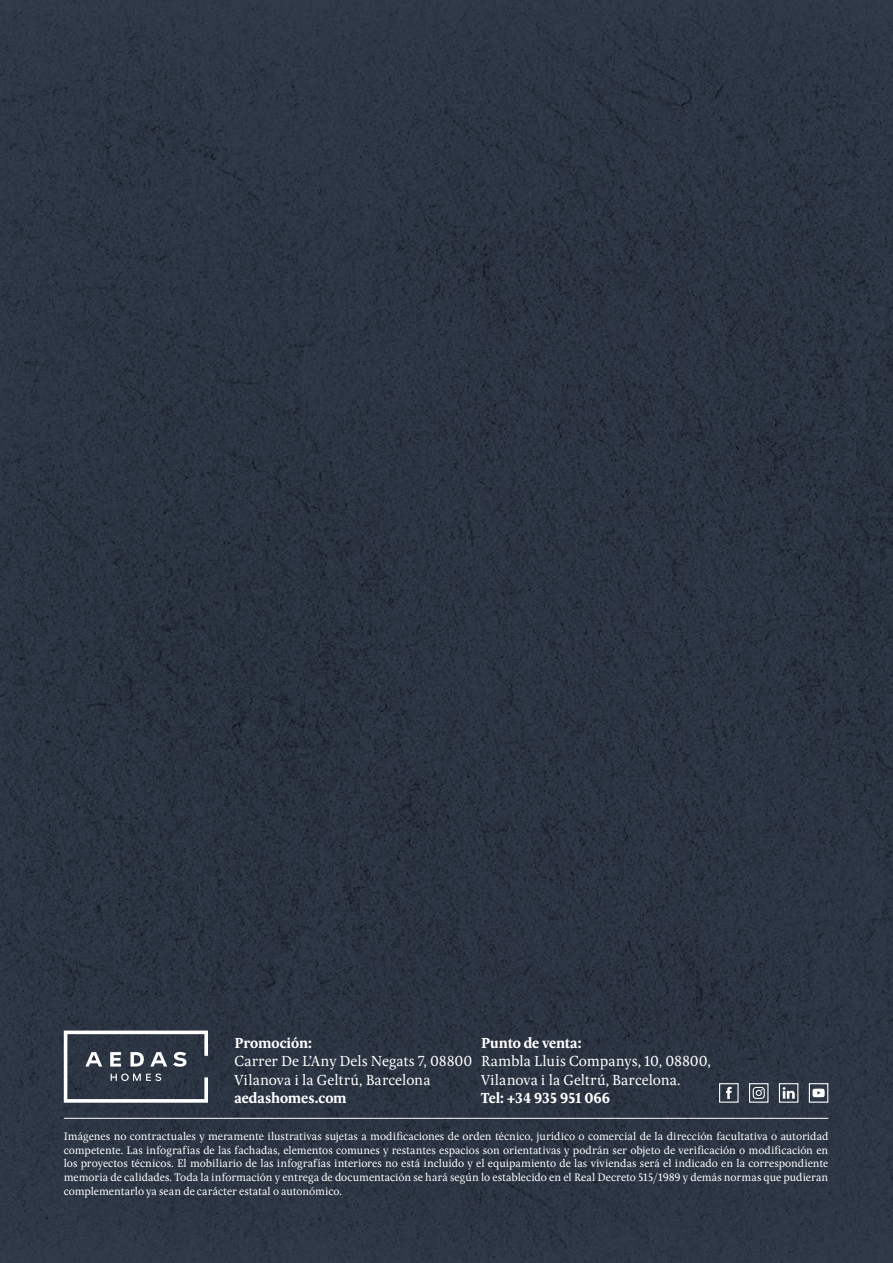
<style>
.page{position:relative;width:893px;height:1263px;background:#2b3543}
.page>*{position:absolute;margin:0;border:0;box-sizing:border-box;transform-origin:0 0}
.t1{font:15.15px/18.1px "Pona";color:#fff}
.t2{font:700 15.15px "Pona";letter-spacing:-.01em;color:#fff}
.t3{font:11.4px/13.6px "Pona";letter-spacing:-.005em;color:#fff;text-align:justify}
</style>
<div class="page">
<svg style="left:718px;top:1082px;width:51px;height:21px"></svg>
<div style="left:779px;top:1083px;width:19px;height:20px;border:1px solid #fff"></div>
<svg style="left:783px;top:1087px;width:12px;height:12px"></svg>
<div style="left:809px;top:1083px;width:19px;height:20px;border:1px solid #fff"></div>
<svg style="left:812px;top:1088px;width:13px;height:9px"></svg>
<hr style="left:64px;top:1118px;width:764px;height:1px;background:#fff">
<svg style="left:64px;top:1030px;width:144px;height:73px"></svg>
<h1 class="t2" style="left:234px;top:1033px;width:79px">Promoción:</h1>
<h1 class="t1" style="left:234px;top:1053px;width:239px">Carrer De L’Any Dels Negats 7, 08800<br>Vilanova i la Geltrú, Barcelona</h1>
<h1 class="t2" style="left:234px;top:1087px;width:114px">aedashomes.com</h1>
<h1 class="t2" style="left:481px;top:1033px;width:102px">Punto de venta:</h1>
<h1 class="t1" style="left:481px;top:1053px;width:231px">Rambla Lluis Companys, 10, 08800,<br>Vilanova i la Geltrú, Barcelona.</h1>
<h1 class="t2" style="left:481px;top:1087px;width:131px">Tel: +34 935 951 066</h1>
<p class="t3" style="left:64px;top:1130px;width:766px">Imágenes no contractuales y meramente ilustrativas sujetas a modificaciones de orden técnico, jurídico o comercial de la dirección facultativa o autoridad competente. Las infografías de las fachadas, elementos comunes y restantes espacios son orientativas y podrán ser objeto de verificación o modificación en los proyectos técnicos. El mobiliario de las infografías interiores no está incluido y el equipamiento de las viviendas será el indicado en la correspondiente memoria de calidades. Toda la información y entrega de documentación se hará según lo establecido en el Real Decreto 515/1989 y demás normas que pudieran complementarlo ya sean de carácter estatal o autonómico.</p>
</div>
